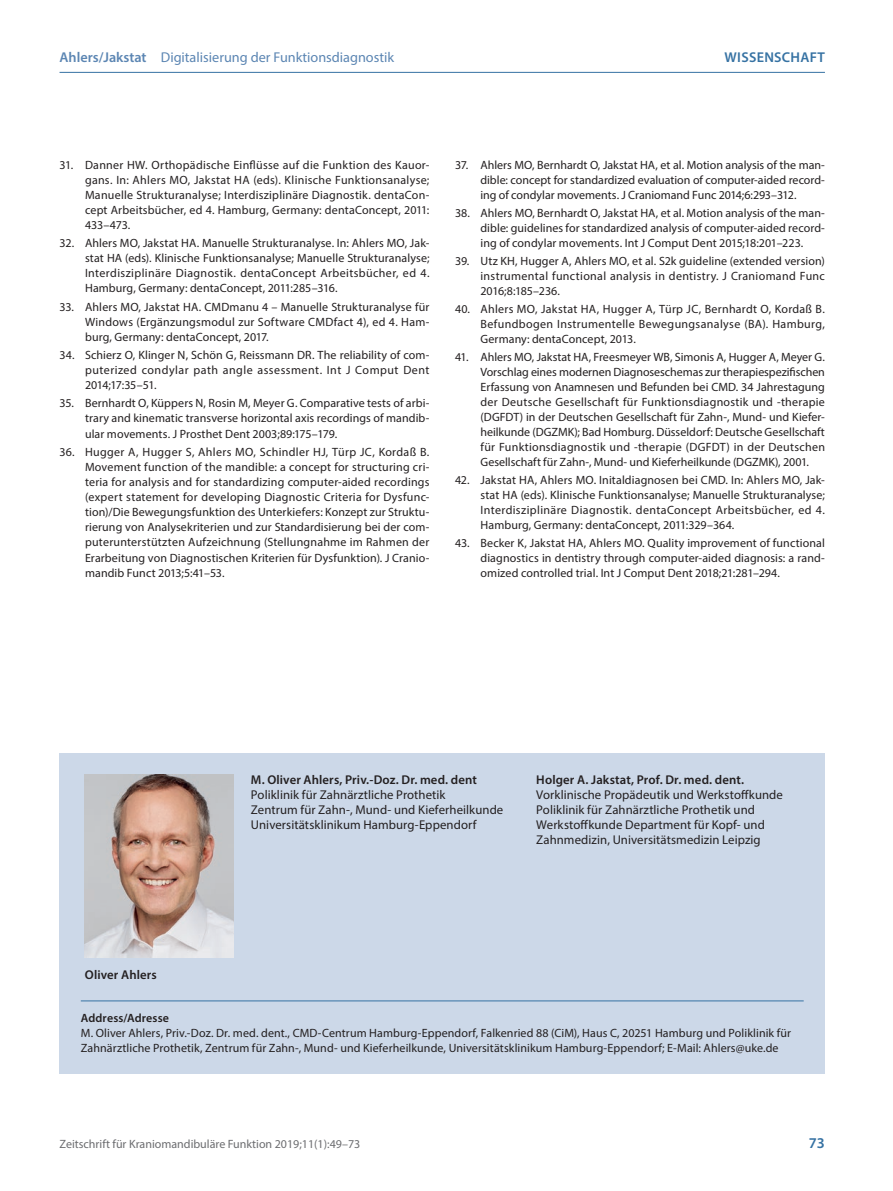
<style>
.page{position:relative;width:893px;height:1191px;background:#fff}
.page>*{position:absolute;margin:0;border:0;box-sizing:border-box;transform-origin:0 0}
.t1{font:600 15px "Myriad Pro";color:#3672a3}
.t2{font:14.25px "Myriad Pro";color:#5c86b3}
.t3{font:600 14.25px "Myriad Pro";color:#3672a3}
.t4{font:12.75px/15px "Myriad Pro";letter-spacing:.005em;color:#231f20}
.t5{font:600 12.75px "Myriad Pro";letter-spacing:.01em;color:#231f20}
.t6{font:12px/15.1px "Myriad Pro";letter-spacing:.01em;color:#231f20;text-align:justify}
.t7{font:12px "Myriad Pro";color:#6c6d70}
.t8{font:600 12px "Myriad Pro";letter-spacing:.01em;color:#231f20}
.s1{font-weight:600}
</style>
<div class="page">
<hr style="left:60px;top:72px;width:765px;height:1px;background:#3672a3">
<div style="left:60px;top:753px;width:765px;height:320px;background:#ccd8e8"></div>
<img style="left:85px;top:774px;width:149px;height:183px">
<hr style="left:81px;top:1000px;width:723px;height:1px;background:#3672a3">
<p class="t2" style="left:60px;top:48px;width:336px"><span class="s1">Ahlers/Jakstat</span> Digitalisierung der Funktionsdiagnostik</p>
<p class="t3" style="left:725px;top:48px;width:22px">Wissenschaft</p>
<p class="t6" style="left:85px;top:157px;width:346px;text-indent:-26px">31. Danner HW. Orthopädische Einflüsse auf die Funktion des Kauor&shy;gans. In: Ahlers MO, Jakstat HA (eds). Klinische Funktionsanalyse; Manuelle Strukturanalyse; Interdisziplinäre Diagnostik. dentaCon&shy;cept Arbeitsbücher, ed 4. Hamburg, Germany: dentaConcept, 2011:<br>433–473.</p>
<p class="t6" style="left:85px;top:235px;width:346px;text-indent:-26px">32. Ahlers MO, Jakstat HA. Manuelle Strukturanalyse. In: Ahlers MO, Jak&shy;stat HA (eds). Klinische Funktionsanalyse; Manuelle Strukturanalyse; Interdisziplinäre Diagnostik. dentaConcept Arbeitsbücher, ed 4.<br>Hamburg, Germany: dentaConcept, 2011:285–316.</p>
<p class="t6" style="left:85px;top:299px;width:346px;text-indent:-26px">33. Ahlers MO, Jakstat HA. CMDmanu 4 – Manuelle Strukturanalyse für Windows (Ergänzungsmodul zur Software CMDfact 4), ed 4. Ham&shy;burg, Germany: dentaConcept, 2017.</p>
<p class="t6" style="left:85px;top:347px;width:346px;text-indent:-26px">34. Schierz O, Klinger N, Schön G, Reissmann DR. The reliability of com&shy;puterized condylar path angle assessment. Int J Comput Dent 2014;17:35–51.</p>
<p class="t6" style="left:85px;top:395px;width:346px;text-indent:-26px">35. Bernhardt O, Küppers N, Rosin M, Meyer G. Comparative tests of arbi&shy;trary and kinematic transverse horizontal axis recordings of mandib&shy;ular movements. J Prosthet Dent 2003;89:175–179.</p>
<p class="t6" style="left:85px;top:444px;width:346px;text-indent:-26px">36. Hugger A, Hugger S, Ahlers MO, Schindler HJ, Türp JC, Kordaß B.<br>Movement function of the mandible: a concept for structuring cri&shy;teria for analysis and for standardizing computer-aided recordings (expert statement for developing Diagnostic Criteria for Dysfunc&shy;tion)/Die Bewegungsfunktion des Unterkiefers: Konzept zur Struktu&shy;rierung von Analysekriterien und zur Standardisierung bei der com&shy;puterunterstützten Aufzeichnung (Stellungnahme im Rahmen der Erarbeitung von Diagnostischen Kriterien für Dysfunktion). J Cranio&shy;mandib Funct 2013;5:41–53.</p>
<p class="t6" style="left:480px;top:157px;width:346px;text-indent:-26px">37. Ahlers MO, Bernhardt O, Jakstat HA, et al. Motion analysis of the man&shy;dible: concept for standardized evaluation of computer-aided record&shy;ing of condylar movements. J Craniomand Func 2014;6:293–312.</p>
<p class="t6" style="left:480px;top:205px;width:346px;text-indent:-26px">38. Ahlers MO, Bernhardt O, Jakstat HA, et al. Motion analysis of the man&shy;dible: guidelines for standardized analysis of computer-aided record&shy;ing of condylar movements. Int J Comput Dent 2015;18:201–223.</p>
<p class="t6" style="left:480px;top:253px;width:346px;text-indent:-26px">39. Utz KH, Hugger A, Ahlers MO, et al. S2k guideline (extended version) instrumental functional analysis in dentistry. J Craniomand Func 2016;8:185–236.</p>
<p class="t6" style="left:480px;top:301px;width:346px;text-indent:-26px">40. Ahlers MO, Jakstat HA, Hugger A, Türp JC, Bernhardt O, Kordaß B.<br>Befundbogen Instrumentelle Bewegungsanalyse (BA). Hamburg, Germany: dentaConcept, 2013.</p>
<p class="t6" style="left:480px;top:349px;width:346px;text-indent:-26px">41. Ahlers MO, Jakstat HA, Freesmeyer WB, Simonis A, Hugger A, Meyer G.<br>Vorschlag eines modernen Diagnoseschemas zur therapiespezifischen Erfassung von Anamnesen und Befunden bei CMD. 34 Jahrestagung der Deutsche Gesellschaft fü r Funktionsdiagnostik und -therapie (DGFDT) in der Deutschen Gesellschaft fü r Zahn-, Mund- und Kiefer&shy;heilkunde (DGZMK); Bad Homburg. Düsseldorf: Deutsche Gesellschaft fü r Funktionsdiagnostik und -therapie (DGFDT) in der Deutschen Gesellschaft für Zahn-, Mund- und Kieferheilkunde (DGZMK), 2001.</p>
<p class="t6" style="left:480px;top:472px;width:346px;text-indent:-26px">42. Jakstat HA, Ahlers MO. Initaldiagnosen bei CMD. In: Ahlers MO, Jak&shy;stat HA (eds). Klinische Funktionsanalyse; Manuelle Strukturanalyse; Interdisziplinäre Diagnostik. dentaConcept Arbeitsbücher, ed 4.<br>Hamburg, Germany: dentaConcept, 2011:329–364.</p>
<p class="t6" style="left:480px;top:535px;width:346px;text-indent:-26px">43. Becker K, Jakstat HA, Ahlers MO. Quality improvement of functional diagnostics in dentistry through computer-aided diagnosis: a rand&shy;omized controlled trial. Int J Comput Dent 2018;21:281–294.</p>
<p class="t5" style="left:251px;top:771px;width:228px">M. Oliver Ahlers, Priv.-Doz. Dr. med. dent</p>
<p class="t4" style="left:251px;top:786px;width:254px">Poliklinik für Zahnärztliche Prothetik<br>Zentrum für Zahn-, Mund- und Kieferheilkunde<br>Universitätsklinikum Hamburg-Eppendorf</p>
<p class="t5" style="left:536px;top:771px;width:209px">Holger A. Jakstat, Prof. Dr. med. dent.</p>
<p class="t4" style="left:536px;top:786px;width:248px">Vorklinische Propädeutik und Werkstoffkunde Poliklinik für Zahnärztliche Prothetik und Werkstoffkunde Department für Kopf- und Zahnmedizin, Universitätsmedizin Leipzig</p>
<p class="t5" style="left:85px;top:967px;width:73px">Oliver Ahlers</p>
<p class="t8" style="left:81px;top:1010px;width:90px">Address/Adresse</p>
<p class="t6" style="left:81px;top:1025px;width:712px">M. Oliver Ahlers, Priv.-Doz. Dr. med. dent., CMD-Centrum Hamburg-Eppendorf, Falkenried 88 (CiM), Haus C, 20251 Hamburg und Poliklinik für<br>Zahnärztliche Prothetik, Zentrum für Zahn-, Mund- und Kieferheilkunde, Universitätsklinikum Hamburg-Eppendorf; E-Mail: Ahlers@uke.de</p>
<p class="t7" style="left:60px;top:1136px;width:302px">Zeitschrift für Kraniomandibuläre Funktion 2019;11(1):49–73</p>
<p class="t1" style="left:809px;top:1133px;width:18px">73</p>
</div>
